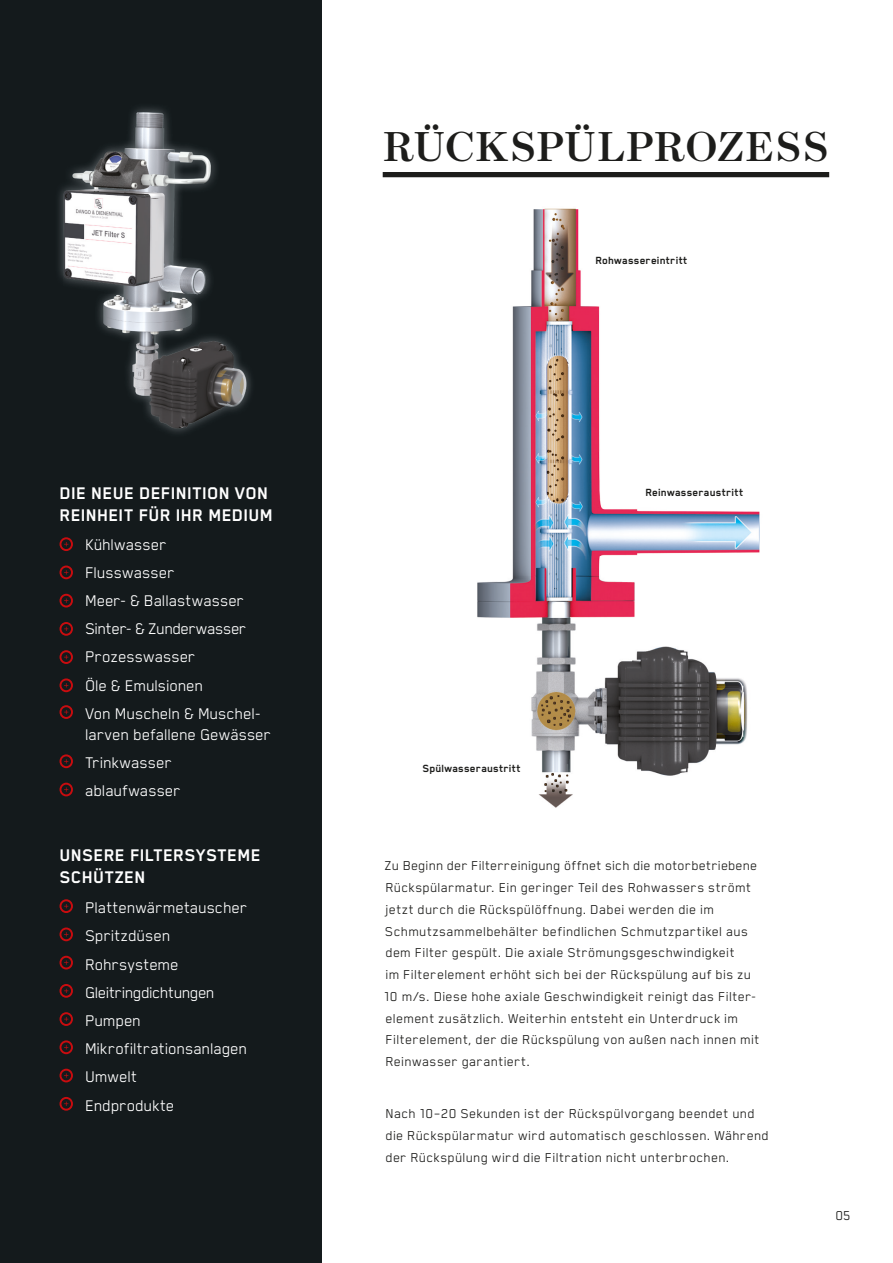
<style>
.page{position:relative;width:893px;height:1263px;background:#fff}
.page>*{position:absolute;margin:0;border:0;box-sizing:border-box;transform-origin:0 0}
.t1{font:600 42px "Escrow";letter-spacing:.02em;color:#1d1d1b}
.t2{font:700 19.5px/21.8px "Blender Pro";letter-spacing:.02em;color:#fff}
.t3{font:18px/28.2px "Blender Pro";color:#fff}
.t4{font:15px/21.8px "Blender Pro";letter-spacing:.025em;color:#1d1d1b}
.t5{font:700 12px "Blender Pro";letter-spacing:.025em;color:#1d1d1b}
</style>
<div class="page">
<div style="left:0;top:0;width:322px;height:1263px;background:#141a1c"></div>
<img style="left:477px;top:208px;width:283px;height:600px">
<img style="left:59px;top:188px;width:5px;height:93px">
<img style="left:64px;top:107px;width:187px;height:326px">
<svg style="left:60px;top:537px;width:13px;height:14px"></svg>
<svg style="left:60px;top:565px;width:13px;height:14px"></svg>
<svg style="left:60px;top:594px;width:13px;height:13px"></svg>
<svg style="left:60px;top:622px;width:13px;height:14px"></svg>
<svg style="left:60px;top:650px;width:13px;height:14px"></svg>
<svg style="left:60px;top:678px;width:13px;height:14px"></svg>
<svg style="left:60px;top:705px;width:13px;height:14px"></svg>
<svg style="left:60px;top:754px;width:13px;height:14px"></svg>
<svg style="left:60px;top:783px;width:13px;height:13px"></svg>
<svg style="left:60px;top:899px;width:13px;height:14px"></svg>
<svg style="left:60px;top:927px;width:13px;height:14px"></svg>
<svg style="left:60px;top:956px;width:13px;height:13px"></svg>
<svg style="left:60px;top:984px;width:13px;height:14px"></svg>
<svg style="left:60px;top:1012px;width:13px;height:14px"></svg>
<svg style="left:60px;top:1040px;width:13px;height:14px"></svg>
<svg style="left:60px;top:1069px;width:13px;height:13px"></svg>
<svg style="left:60px;top:1097px;width:13px;height:14px"></svg>
<div style="left:383px;top:172px;width:446px;height:5px;background:#1d1d1b"></div>
<div style="left:595px;top:255px;width:120px;height:23px;background:#fff"></div>
<h2 class="t2" style="left:60px;top:482px;width:215px">DIE NEUE DEFINITION VON<br>REINHEIT FÜR IHR MEDIUM</h2>
<p class="t3" style="left:85px;top:530px;width:177px">Kühlwasser<br>Flusswasser<br>Meer- &amp; Ballastwasser<br>Sinter- &amp; Zunderwasser<br>Prozesswasser<br>Öle &amp; Emulsionen<br>Von Muscheln &amp; Muschel-</p>
<p class="t3" style="left:85px;top:720px;width:187px">larven befallene Gewässer<br>Trinkwasser ablaufwasser</p>
<h2 class="t2" style="left:60px;top:844px;width:203px">UNSERE FILTERSYSTEME<br>SCHÜTZEN</h2>
<p class="t3" style="left:85px;top:893px;width:164px">Plattenwärmetauscher<br>Spritzdüsen<br>Rohrsysteme<br>Gleitringdichtungen<br>Pumpen<br>Mikrofiltrationsanlagen<br>Umwelt<br>Endprodukte</p>
<h1 class="t1" style="left:383px;top:121px;width:447px">RÜCKSPÜLPROZESS</h1>
<p class="t5" style="left:595px;top:254px;width:93px">Rohwassereintritt</p>
<p class="t5" style="left:645px;top:486px;width:99px">Reinwasseraustritt</p>
<p class="t5" style="left:422px;top:762px;width:100px">Spülwasseraustritt</p>
<p class="t4" style="left:384px;top:855px;width:377px">Zu Beginn der Filterreinigung öffnet sich die motorbetriebene Rückspülarmatur. Ein geringer Teil des Rohwassers strömt jetzt durch die Rückspülöffnung. Dabei werden die im Schmutzsammelbehälter befindlichen Schmutzpartikel aus dem Filter gespült. Die axiale Strömungsgeschwindigkeit<br>im Filter element erhöht sich bei der Rückspülung auf bis zu 10 m/s. Diese hohe axiale Geschwindigkeit reinigt das Filter&shy;element zusätzlich. Weiterhin entsteht ein Unterdruck im Filter element, der die Rückspülung von außen nach innen mit Reinwasser garantiert.</p>
<p class="t4" style="left:385px;top:1102px;width:385px">Nach 10–20 Sekunden ist der Rückspülvorgang beendet und die Rückspülarmatur wird automatisch geschlossen. Während der Rückspülung wird die Filtration nicht unterbrochen.</p>
<p class="t4" style="left:835px;top:1204px;width:16px">05</p>
</div>
